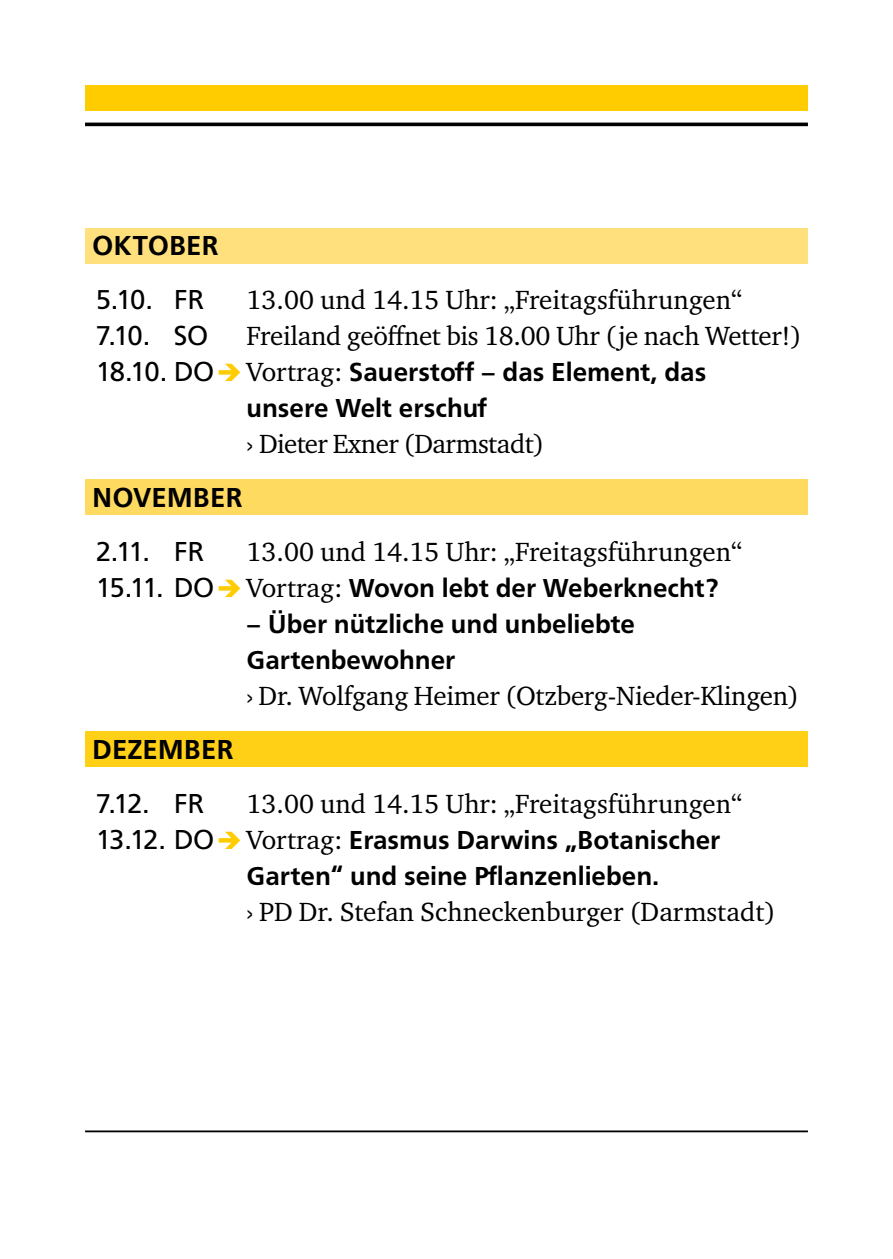
<style>
.page{position:relative;width:893px;height:1259px;background:#fff}
.page>*{position:absolute;margin:0;border:0;box-sizing:border-box;transform-origin:0 0}
.t1{font:28.5px/36px "Front Page";letter-spacing:-.04em;color:#000}
.t2{font:700 28.5px "Front Page";color:#000}
.t3{font:27px/36px "Charter ITC Std";color:#000}
.t4{font:700 27px/36px "Front Page";color:#000}
.t5{font:27px "Charter ITC Std";letter-spacing:-.02em;color:#000}
.s1{font-family:"Charter ITC Std";font-weight:400}
</style>
<div class="page">
<hr style="left:85px;top:123px;width:723px;height:3px;background:#000">
<hr style="left:85px;top:1130px;width:723px;height:2px;background:#000">
<div style="left:85px;top:85px;width:723px;height:26px;background:#fc0"></div>
<div style="left:85px;top:479px;width:723px;height:36px;background:#ffda61"></div>
<div style="left:85px;top:227px;width:723px;height:36px;background:#ffe07c"></div>
<div style="left:85px;top:731px;width:723px;height:36px;background:#ffd016"></div>
<p class="t2" style="left:92px;top:229px;width:128px">OKTOBER</p>
<p class="t1" style="left:96px;top:282px;width:120px">5.10. FR<br>7.10. SO<br>18.10. DO</p>
<p class="t3" style="left:246px;top:281px;width:557px">13.00 und 14.15 Uhr: „Freitagsführungen“<br>Freiland geöffnet bis 18.00 Uhr (je nach Wetter!)</p>
<p class="t4" style="left:246px;top:354px;width:461px"><span class="s1">Vortrag:</span> Sauerstoff – das Element, das unsere Welt erschuf</p>
<p class="t5" style="left:246px;top:427px;width:300px">› Dieter Exner (Darmstadt)</p>
<p class="t2" style="left:92px;top:481px;width:152px">NOVEMBER</p>
<p class="t1" style="left:96px;top:534px;width:120px">2.11. FR<br>15.11. DO</p>
<p class="t2" style="left:92px;top:733px;width:143px">DEZEMBER</p>
<p class="t3" style="left:246px;top:533px;width:497px">13.00 und 14.15 Uhr: „Freitagsführungen“</p>
<p class="t4" style="left:246px;top:570px;width:474px"><span class="s1">Vortrag:</span> Wovon lebt der Weberknecht?</p>
<p class="t4" style="left:246px;top:606px;width:390px">– Über nützliche und unbeliebte<br>Gartenbewohner</p>
<p class="t3" style="left:246px;top:677px;width:554px">› Dr. Wolfgang Heimer (Otzberg-Nieder-Klingen)</p>
<p class="t1" style="left:96px;top:786px;width:120px">7.12. FR<br>13.12. DO</p>
<p class="t3" style="left:246px;top:785px;width:497px">13.00 und 14.15 Uhr: „Freitagsführungen“</p>
<p class="t4" style="left:246px;top:822px;width:475px"><span class="s1">Vortrag:</span> Erasmus Darwins „Botanischer<br>Garten“ und seine Pflanzenlieben.</p>
<p class="t3" style="left:246px;top:893px;width:531px">› PD Dr. Stefan Schneckenburger (Darmstadt)</p>
</div>
